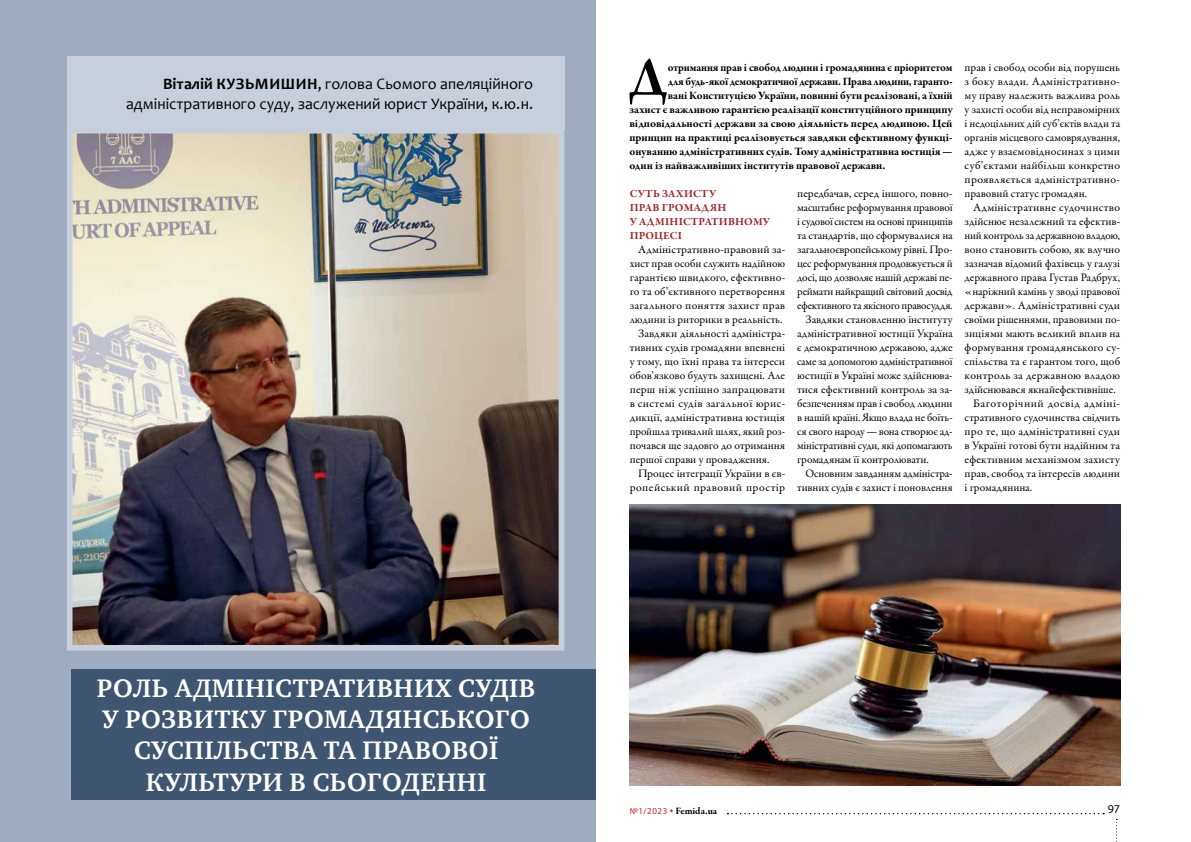
<style>
.page{position:relative;width:1191px;height:842px;background:#fff}
.page>*{position:absolute;margin:0;border:0;box-sizing:border-box;transform-origin:0 0}
.t1{font:700 55.7px "Garamond Premr Pro";color:#000}
.t2{font:700 26px/31.2px "Charter ITC";letter-spacing:.02em;color:#fff;text-align:center}
.t3{font:16px/19.2px "Candara";color:#000;text-align:right}
.t4{font:12px "Myriad Pro";color:#000}
.t5{font:11.5px/14px "Garamond Premr Pro";color:#000;text-align:justify}
.t6{font:700 11.5px "Garamond Premr Pro";letter-spacing:-.005em;color:#000}
.t7{font:11.5px "Garamond Premr Pro";letter-spacing:-.025em;color:#000}
.t8{font:11.5px "Garamond Premr Pro";letter-spacing:-.02em;color:#000}
.t9{font:11.5px "Garamond Premr Pro";letter-spacing:.02em;color:#000}
.t10{font:11.5px "Garamond Premr Pro";letter-spacing:.04em;color:#000}
.t11{font:11.5px "Garamond Premr Pro";letter-spacing:.03em;color:#000}
.t12{font:11.5px "Garamond Premr Pro";letter-spacing:.025em;color:#000}
.t13{font:700 11px/14px "Garamond Premr Pro";letter-spacing:.015em;color:#a0282a}
.t14{font:700 10px "Garamond Premr Pro";letter-spacing:-.01em;color:#000}
.s1{font-weight:700}
.s2{font-family:"Myriad Pro";font-weight:400;font-size:9px;color:#d2232a}
</style>
<div class="page">
<svg style="left:727px;top:813px;width:377px;height:1px"></svg>
<svg style="left:1116px;top:819px;width:1px;height:23px"></svg>
<div style="left:0;top:0;width:595px;height:842px;background:#9facc0"></div>
<img style="left:74px;top:135px;width:483px;height:509px">
<div style="left:67px;top:128px;width:497px;height:523px;border:6px solid #c8cfdc"></div>
<div style="left:71px;top:669px;width:524px;height:130px;background:#3e5672"></div>
<div style="left:67px;top:57px;width:497px;height:73px;background:#c8cfdc"></div>
<img style="left:629px;top:505px;width:491px;height:280px">
<h3 class="t3" style="left:126px;top:75px;width:409px"><span class="s1">Віталій КУЗЬМИШИН</span>, голова Сьомого апеляційного адміністративного суду, заслужений юрист України, к.ю.н.</h3>
<h2 class="t2" style="left:97px;top:673px;width:440px">РОЛЬ АДМІНІСТРАТИВНИХ СУДІВ<br>У РОЗВИТКУ ГРОМАДЯНСЬКОГО<br>СУСПІЛЬСТВА ТА ПРАВОВОЇ<br>КУЛЬТУРИ В СЬОГОДЕННІ</h2>
<h1 class="t1" style="left:628px;top:43px;width:41px">Д</h1>
<p class="t6" style="left:668px;top:60px;width:286px">отримання прав і свобод людини і громадянина є пріоритетом</p>
<p class="t6" style="left:668px;top:74px;width:286px">для будь-якої демократичної держави. Права людини, гаранто-</p>
<p class="t6" style="left:668px;top:88px;width:286px">вані Конституцією України, повинні бути реалізовані, а їхній</p>
<p class="t6" style="left:629px;top:102px;width:325px">захист є важливою гарантією реалізації конституційного принципу</p>
<p class="t6" style="left:629px;top:116px;width:324px">відповідальності держави за свою діяльність перед людиною. Цей</p>
<p class="t6" style="left:629px;top:130px;width:324px">принцип на практиці реалізовується завдяки ефективному функці-</p>
<p class="t6" style="left:629px;top:144px;width:324px">онуванню адміністративних судів. Тому адміністративна юстиція—</p>
<p class="t6" style="left:629px;top:158px;width:257px">один із найважливіших інститутів правової держави.</p>
<p class="t13" style="left:629px;top:186px;width:142px">СУТЬ ЗАХИСТУ<br>ПРАВ ГРОМАДЯН<br>У АДМІНІСТРАТИВНОМУ<br>ПРОЦЕСІ</p>
<p class="t5" style="left:638px;top:242px;width:148px">Адміністративно-правовий за-</p>
<p class="t5" style="left:629px;top:256px;width:157px">хист прав особи служить надійною</p>
<p class="t5" style="left:629px;top:270px;width:157px">гарантією швидкого, ефективно-</p>
<p class="t5" style="left:629px;top:284px;width:157px">го та об’єктивного перетворення</p>
<p class="t9" style="left:629px;top:298px;width:157px">загального поняття захист прав</p>
<p class="t5" style="left:629px;top:312px;width:154px">людини із риторики в реальність.</p>
<p class="t5" style="left:638px;top:326px;width:148px">Завдяки діяльності адміністра-</p>
<p class="t5" style="left:629px;top:340px;width:157px">тивних судів громадяни впевнені</p>
<p class="t5" style="left:629px;top:354px;width:157px">у тому, що їхні права та інтереси</p>
<p class="t5" style="left:629px;top:368px;width:157px">обов’язково будуть захищені. Але</p>
<p class="t5" style="left:629px;top:382px;width:157px">перш ніж успішно запрацювати</p>
<p class="t11" style="left:629px;top:396px;width:157px">в системі судів загальної юрис-</p>
<p class="t5" style="left:629px;top:410px;width:157px">дикції, адміністративна юстиція</p>
<p class="t5" style="left:629px;top:424px;width:157px">пройшла тривалий шлях, який роз-</p>
<p class="t5" style="left:629px;top:438px;width:157px">почався ще задовго до отримання</p>
<p class="t5" style="left:629px;top:452px;width:141px">першої справи у провадження.</p>
<p class="t5" style="left:638px;top:466px;width:148px">Процес інтеграції України в єв-</p>
<p class="t10" style="left:629px;top:480px;width:157px">ропейський правовий простір</p>
<p class="t5" style="left:797px;top:186px;width:157px">передбачав, серед іншого, повно-</p>
<p class="t5" style="left:797px;top:200px;width:157px">масштабне реформування правової</p>
<p class="t7" style="left:797px;top:214px;width:157px">і судової систем на основі принципів</p>
<p class="t5" style="left:797px;top:228px;width:157px">та стандартів, що сформувалися на</p>
<p class="t5" style="left:797px;top:242px;width:157px">загальноєвропейському рівні. Про-</p>
<p class="t5" style="left:797px;top:256px;width:157px">цес реформування продовжується й</p>
<p class="t5" style="left:797px;top:270px;width:157px">досі, що дозволяє нашій державі пе-</p>
<p class="t7" style="left:797px;top:284px;width:157px">реймати найкращий світовий досвід</p>
<p class="t8" style="left:797px;top:298px;width:157px">ефективного та якісного правосуддя.</p>
<p class="t5" style="left:805px;top:312px;width:148px">Завдяки становленню інституту</p>
<p class="t5" style="left:797px;top:326px;width:157px">адміністративної юстиції Україна</p>
<p class="t5" style="left:797px;top:340px;width:157px">є демократичною державою, адже</p>
<p class="t5" style="left:797px;top:354px;width:157px">саме за допомогою адміністративної</p>
<p class="t5" style="left:797px;top:368px;width:157px">юстиції в Україні може здійснюва-</p>
<p class="t5" style="left:797px;top:382px;width:157px">тися ефективний контроль за за-</p>
<p class="t5" style="left:797px;top:396px;width:157px">безпеченням прав і свобод людини</p>
<p class="t5" style="left:797px;top:410px;width:157px">в нашій країні. Якщо влада не боїть-</p>
<p class="t5" style="left:797px;top:424px;width:157px">ся свого народу—вона створює ад-</p>
<p class="t5" style="left:797px;top:438px;width:157px">міністративні суди, які допомагають</p>
<p class="t5" style="left:797px;top:452px;width:133px">громадянам її контролювати.</p>
<p class="t5" style="left:805px;top:466px;width:148px">Основним завданням адміністра-</p>
<p class="t5" style="left:797px;top:480px;width:157px">тивних судів є захист і поновлення</p>
<p class="t5" style="left:964px;top:60px;width:157px">прав і свобод особи від порушень з боку влади. Адміністративно&shy;му праву належить важлива роль у захисті особи від неправомірних і недоцільних дій суб’єктів влади та органів місцевого самоврядування, адже у взаємовідносинах з цими суб’єктами найбільш конкретно проявляється адміністративно&shy;правовий статус громадян.</p>
<p class="t9" style="left:973px;top:200px;width:148px">Адміністративне судочинство</p>
<p class="t5" style="left:964px;top:214px;width:157px">здійснює незалежний та ефектив-</p>
<p class="t8" style="left:964px;top:228px;width:157px">ний контроль за державною владою,</p>
<p class="t5" style="left:964px;top:242px;width:157px">воно становить собою, як влучно</p>
<p class="t5" style="left:964px;top:256px;width:157px">зазначав відомий фахівець у галузі</p>
<p class="t5" style="left:964px;top:270px;width:157px">державного права Густав Радбрух,</p>
<p class="t5" style="left:964px;top:284px;width:157px">«наріжний камінь у зводі правової</p>
<p class="t5" style="left:964px;top:298px;width:157px">держави». Адміністративні суди</p>
<p class="t5" style="left:964px;top:312px;width:157px">своїми рішеннями, правовими по-</p>
<p class="t5" style="left:964px;top:326px;width:157px">зиціями мають великий вплив на</p>
<p class="t5" style="left:964px;top:340px;width:157px">формування громадянського су-</p>
<p class="t5" style="left:964px;top:354px;width:157px">спільства та є гарантом того, щоб</p>
<p class="t12" style="left:964px;top:368px;width:157px">контроль за державною владою</p>
<p class="t5" style="left:964px;top:382px;width:153px">здійснювався якнайефективніше.</p>
<p class="t10" style="left:973px;top:396px;width:148px">Баготорічний досвід адміні-</p>
<p class="t5" style="left:964px;top:410px;width:157px">стративного судочинства свідчить</p>
<p class="t5" style="left:964px;top:424px;width:157px">про те, що адміністративні суди</p>
<p class="t5" style="left:964px;top:438px;width:157px">в Україні готові бути надійним та</p>
<p class="t5" style="left:964px;top:452px;width:157px">ефективним механізмом захисту</p>
<p class="t5" style="left:964px;top:466px;width:157px">прав, свобод та інтересів людини</p>
<p class="t5" style="left:964px;top:480px;width:69px">і громадянина.</p>
<p class="t14" style="left:629px;top:804px;width:89px"><span class="s2">№1/2023</span> Femida.ua</p>
<p class="t4" style="left:1107px;top:802px;width:14px">97</p>
</div>
